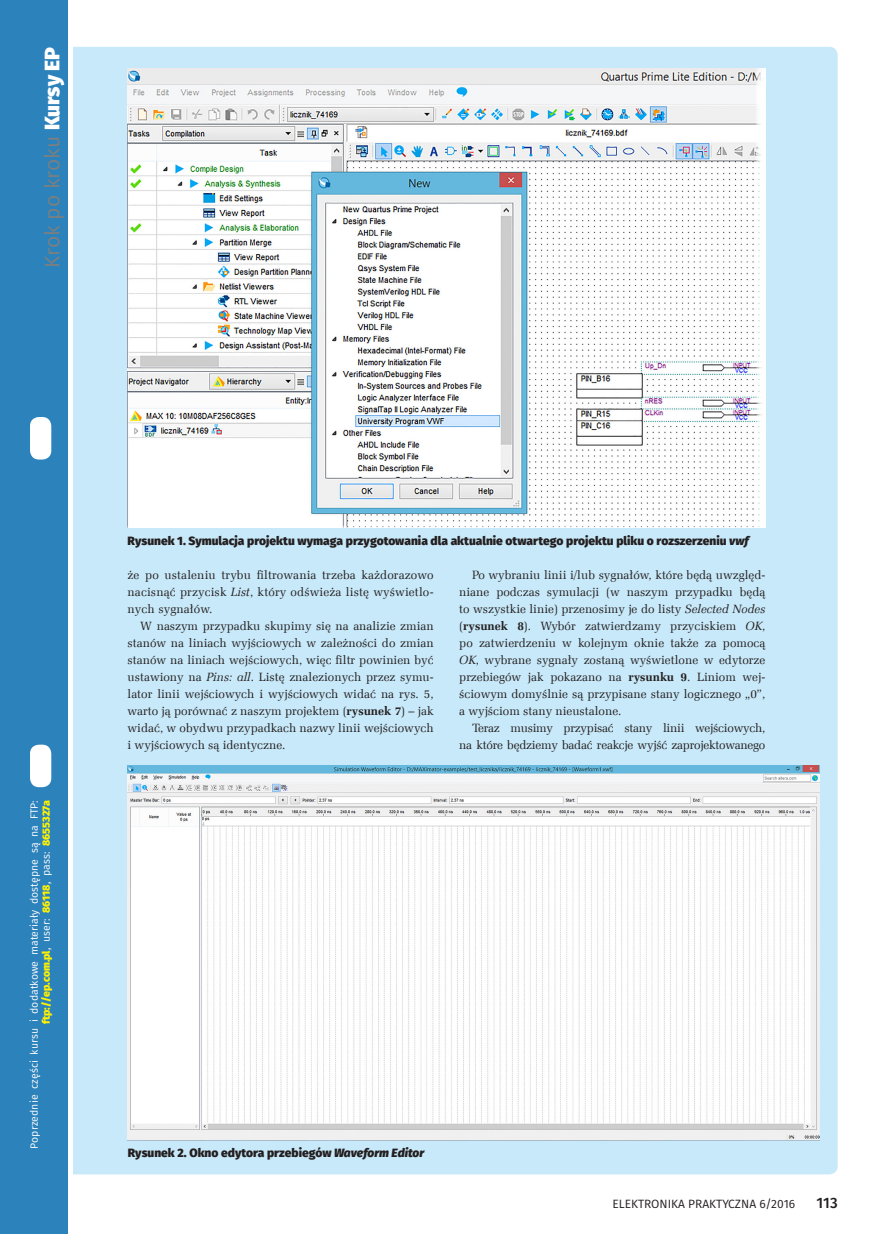
<style>
.page{position:relative;width:893px;height:1234px;background:#fff}
.page>*{position:absolute;margin:0;border:0;box-sizing:border-box;transform-origin:0 0}
.t1{font:21px "Fira Sans";color:#7c7f7f}
.t2{font:500 15px "Fira Sans";color:#231f20}
._1_Body{font:12px/17px "Zapf Ellipt EU";color:#231f20;text-align:justify}
._4_Podpis{font:800 12px "Fira Sans";color:#231f20}
._1_Body-2{font:12px/17px "Zapf Ellipt EU";letter-spacing:-.02em;color:#231f20;text-align:right}
.t3{font:12px "Fira Sans";color:#231f20}
.t4{font:10.5px/12px "Fira Sans";letter-spacing:.005em;color:#fff;text-align:right}
.s1{font-weight:800;color:#fff}
.s2{font-weight:800;color:#fff101}
.s3{font-style:italic}
.s4{font-weight:700}
</style>
<div class="page">
<div style="left:60px;top:47px;width:778px;height:1127px;background:#c8e9f9;border-radius:9px"></div>
<div style="left:0;top:0;width:68px;height:1233px;background:#2c82bb"></div>
<div style="left:30px;top:417px;width:21px;height:42px;background:#fff;border-radius:9px"></div>
<div style="left:30px;top:744px;width:21px;height:43px;background:#fff;border-radius:9px"></div>
<hr style="left:68px;top:0;width:4px;height:1233px;background:#fff">
<img style="left:128px;top:69px;width:637px;height:458px">
<img style="left:128px;top:765px;width:691px;height:375px">
<h1 class="t1" style="left:37px;top:268px;width:223px;rotate:-90deg">Krok po kroku <span class="s1">Kursy EP</span></h1>
<p class="t4" style="left:28px;top:1148px;width:350px;rotate:-90deg">Poprzednie części kursu i dodatkowe materiały dostępne są na FTP: <span class="s2">ftp://ep.com.pl</span>, user: <span class="s2">86118</span>, pass: <span class="s2">8655327a</span></p>
<p class="_4_Podpis" style="left:128px;top:532px;width:623px">Rysunek 1. Symulacja projektu wymaga przygotowania dla aktualnie otwartego projektu pliku o rozszerzeniu <span class="s3">vwf</span></p>
<p class="_1_Body" style="left:128px;top:566px;width:308px">że po ustaleniu trybu filtrowania trzeba każdorazowo nacisnąć przycisk <span class="s3">List</span>, który odświeża listę wyświetlo&shy;nych sygnałów.</p>
<p class="_1_Body" style="left:128px;top:617px;width:308px;text-indent:13px">W naszym przypadku skupimy się na analizie zmian stanów na liniach wyjściowych w zależności do zmian stanów na liniach wejściowych, więc filtr powinien być ustawiony na <span class="s3">Pins: all</span>. Listę znalezionych przez symu&shy;lator linii wejściowych i wyjściowych widać na rys. 5, warto ją porównać z naszym projektem (<span class="s4">rysunek 7</span>) – jak widać, w obydwu przypadkach nazwy linii wejściowych i wyjściowych są identyczne.</p>
<p class="_1_Body" style="left:459px;top:566px;width:308px;text-indent:13px">Po wybraniu linii i/lub sygnałów, które będą uwzględ&shy;niane podczas symulacji (w naszym przypadku będą to wszystkie linie) przenosimy je do listy <span class="s3">Selected Nodes </span>(<span class="s4">rysunek 8</span>). Wybór zatwierdzamy przyciskiem <span class="s3">OK</span>, po zatwierdzeniu w kolejnym oknie także za pomocą <span class="s3">OK</span>, wybrane sygnały zostaną wyświetlone w edytorze przebiegów jak pokazano na <span class="s4">rysunku 9</span>. Liniom wej&shy;ściowym domyślnie są przypisane stany logicznego „0”, a wyjściom stany nieustalone.</p>
<p class="_1_Body-2" style="left:459px;top:719px;width:308px">Teraz musimy przypisać stany linii wejściowych, na które będziemy badać reakcje wyjść zaprojektowanego</p>
<p class="_4_Podpis" style="left:128px;top:1144px;width:298px">Rysunek 2. Okno edytora przebiegów <span class="s3">Waveform Editor</span></p>
<p class="t3" style="left:612px;top:1195px;width:184px">ELEKTRONIKA PRAKTYCZNA 6/2016</p>
<p class="t2" style="left:816px;top:1192px;width:23px">113</p>
</div>
